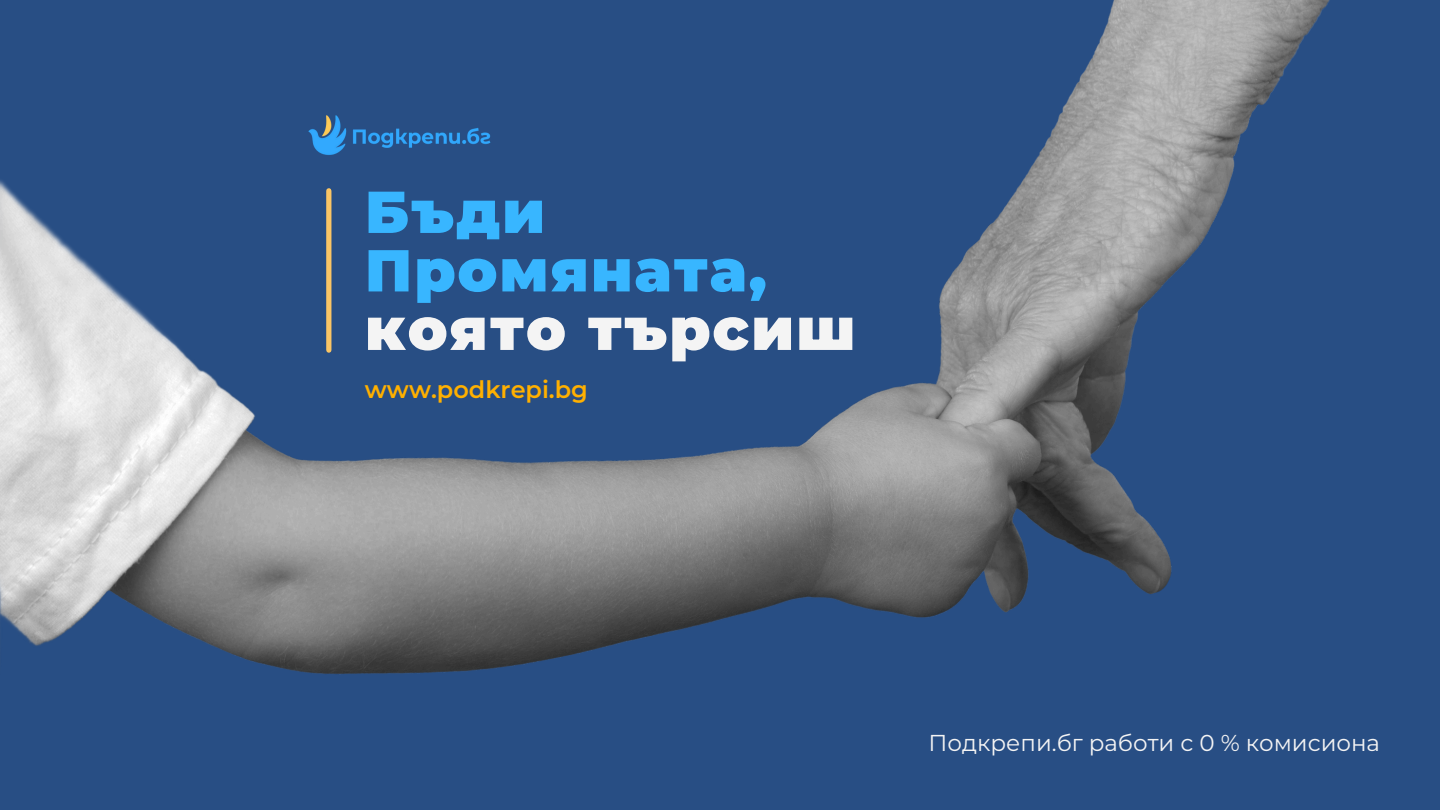
<style>
.page{position:relative;width:1440px;height:810px;background:#284e84}
.page>*{position:absolute;margin:0;border:0;box-sizing:border-box;transform-origin:0 0}
.t1{font:900 59px/58.5px "Montserrat";letter-spacing:.035em;color:#38b6ff}
.t2{font:600 24px "Montserrat";color:#ffb000}
.t3{font:23px "Montserrat";color:#f4f4f4}
.s1{color:#f4f4f4}
</style>
<div class="page">
<img style="left:0;top:0;width:1330px;height:674px">
<div style="left:326px;top:191px;width:5px;height:159px;background:#fac565"></div>
<h2 class="t1" style="left:365px;top:183px;width:492px">Бъди<br>Промяната, <span class="s1">която търсиш</span></h2>
<p class="t2" style="left:365px;top:375px;width:224px">www.podkrepi.bg</p>
<h1 class="t3" style="left:929px;top:728px;width:453px">Подкрепи.бг работи с 0 % комисиона</h1>
</div>
